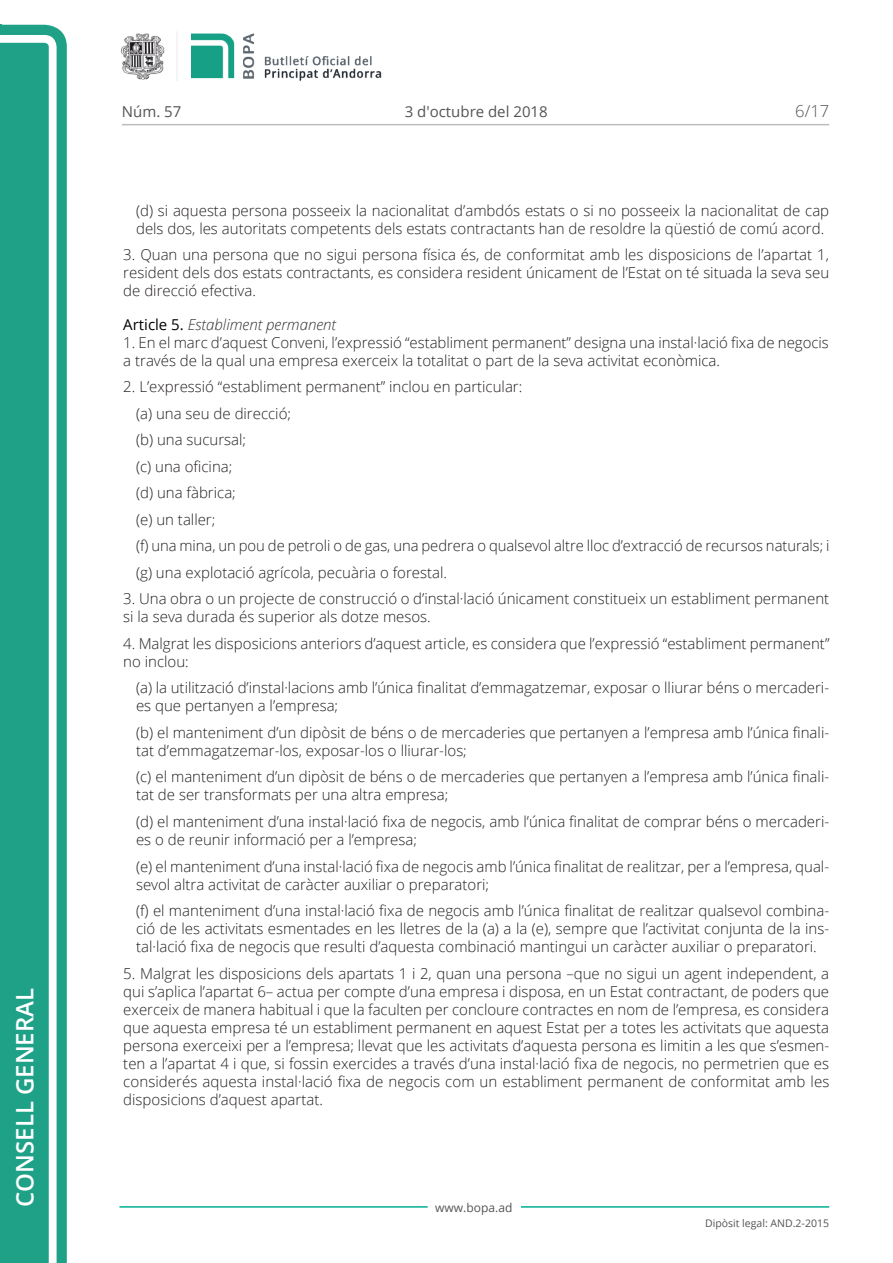
<style>
.page{position:relative;width:893px;height:1263px;background:#fff}
.page>*{position:absolute;margin:0;border:0;box-sizing:border-box;transform-origin:0 0}
.t1{font:600 24px "Open Sans";color:#fff}
.t2{font:300 16.5px "Open Sans";color:#545454}
.Body_text_i{font:300 15px/18px "Open Sans";color:#231f20}
.Body_text{font:300 15px/18px "Open Sans";color:#231f20}
.Titol_7{font:italic 300 15px "Open Sans";color:#303030}
.t3{font:15px "Open Sans";color:#545454}
.t4{font:12px "Open Sans";color:#545454}
.t5{font:10.5px "Open Sans";color:#545454}
.s1{font-weight:400;font-style:normal;color:#000}
</style>
<div class="page">
<svg style="left:0;top:25px;width:67px;height:1238px;fill:#1ea187"></svg>
<div style="left:0;top:43px;width:49px;height:1220px;background:#1ea187"></div>
<img style="left:122px;top:32px;width:260px;height:49px">
<hr style="left:119px;top:1206px;width:309px;height:2px;background:#00ae91">
<hr style="left:521px;top:1206px;width:308px;height:2px;background:#00ae91">
<hr style="left:122px;top:124px;width:707px;height:1px;background:#bcbdc0">
<h1 class="t1" style="left:8px;top:1207px;width:220px;rotate:-90deg">Consell General</h1>
<p class="t3" style="left:122px;top:102px;width:61px">Núm. 57</p>
<p class="t3" style="left:405px;top:102px;width:144px">3 d'octubre del 2018</p>
<p class="t2" style="left:795px;top:100px;width:35px">6/17</p>
<p class="Body_text_i" style="left:136px;top:201px;width:695px">(d) si aquesta persona posseeix la nacionalitat d’ambdós estats o si no posseeix la nacionalitat de cap dels dos, les autoritats competents dels estats contractants han de resoldre la qüestió de comú acord.</p>
<p class="Body_text" style="left:123px;top:245px;width:707px;text-align:justify">3. Quan una persona que no sigui persona física és, de conformitat amb les disposicions de l’apartat 1, resident dels dos estats contractants, es considera resident únicament de l’Estat on té situada la seva seu de direcció efectiva.</p>
<p class="Titol_7" style="left:123px;top:314px;width:214px"><span class="s1">Article 5.</span> Establiment permanent</p>
<p class="Body_text" style="left:123px;top:333px;width:707px">1. En el marc d’aquest Conveni, l’expressió “establiment permanent” designa una instal·lació fixa de negocis a través de la qual una empresa exerceix la totalitat o part de la seva activitat econòmica.</p>
<p class="Body_text" style="left:123px;top:377px;width:401px">2. L’expressió “establiment permanent” inclou en particular:</p>
<p class="Body_text_i" style="left:136px;top:404px;width:156px">(a) una seu de direcció;</p>
<p class="Body_text_i" style="left:136px;top:431px;width:112px">(b) una sucursal;</p>
<p class="Body_text_i" style="left:136px;top:457px;width:98px">(c) una oficina;</p>
<p class="Body_text_i" style="left:136px;top:484px;width:101px">(d) una fàbrica;</p>
<p class="Body_text_i" style="left:136px;top:510px;width:81px">(e) un taller;</p>
<p class="Body_text_i" style="left:136px;top:537px;width:695px">(f) una mina, un pou de petroli o de gas, una pedrera o qualsevol altre lloc d’extracció de recursos naturals; i</p>
<p class="Body_text_i" style="left:136px;top:563px;width:312px">(g) una explotació agrícola, pecuària o forestal.</p>
<p class="Body_text" style="left:123px;top:590px;width:707px">3. Una obra o un projecte de construcció o d’instal·lació únicament constitueix un establiment permanent si la seva durada és superior als dotze mesos.</p>
<p class="Body_text" style="left:123px;top:634px;width:708px">4. Malgrat les disposicions anteriors d’aquest article, es considera que l’expressió “establiment permanent” no inclou:</p>
<p class="Body_text_i" style="left:136px;top:679px;width:695px">(a) la utilització d’instal·lacions amb l’única finalitat d’emmagatzemar, exposar o lliurar béns o mercaderi&shy;es que pertanyen a l’empresa;</p>
<p class="Body_text_i" style="left:136px;top:723px;width:695px">(b) el manteniment d’un dipòsit de béns o de mercaderies que pertanyen a l’empresa amb l’única finali&shy;tat d’emmagatzemar-los, exposar-los o lliurar-los;</p>
<p class="Body_text_i" style="left:136px;top:768px;width:695px">(c) el manteniment d’un dipòsit de béns o de mercaderies que pertanyen a l’empresa amb l’única finali&shy;tat de ser transformats per una altra empresa;</p>
<p class="Body_text_i" style="left:136px;top:812px;width:695px">(d) el manteniment d’una instal·lació fixa de negocis, amb l’única finalitat de comprar béns o mercaderi&shy;es o de reunir informació per a l’empresa;</p>
<p class="Body_text_i" style="left:136px;top:857px;width:695px">(e) el manteniment d’una instal·lació fixa de negocis amb l’única finalitat de realitzar, per a l’empresa, qual&shy;sevol altra activitat de caràcter auxiliar o preparatori;</p>
<p class="Body_text_i" style="left:136px;top:901px;width:695px;text-align:justify">(f) el manteniment d’una instal·lació fixa de negocis amb l’única finalitat de realitzar qualsevol combina&shy;ció de les activitats esmentades en les lletres de la (a) a la (e), sempre que l’activitat conjunta de la ins&shy;tal·lació fixa de negocis que resulti d’aquesta combinació mantingui un caràcter auxiliar o preparatori.</p>
<p class="Body_text" style="left:123px;top:964px;width:708px;text-align:justify">5. Malgrat les disposicions dels apartats 1 i 2, quan una persona –que no sigui un agent independent, a qui s’aplica l’apartat 6– actua per compte d’una empresa i disposa, en un Estat contractant, de poders que exerceix de manera habitual i que la faculten per concloure contractes en nom de l’empresa, es considera que aquesta empresa té un establiment permanent en aquest Estat per a totes les activitats que aquesta persona exerceixi per a l’empresa; llevat que les activitats d’aquesta persona es limitin a les que s’esmen&shy;ten a l’apartat 4 i que, si fossin exercides a través d’una instal·lació fixa de negocis, no permetrien que es considerés aquesta instal·lació fixa de negocis com un establiment permanent de conformitat amb les disposicions d’aquest apartat.</p>
<p class="t4" style="left:435px;top:1199px;width:79px">www.bopa.ad</p>
<p class="t5" style="left:705px;top:1216px;width:125px">Dipòsit legal: AND.2-2015</p>
</div>
